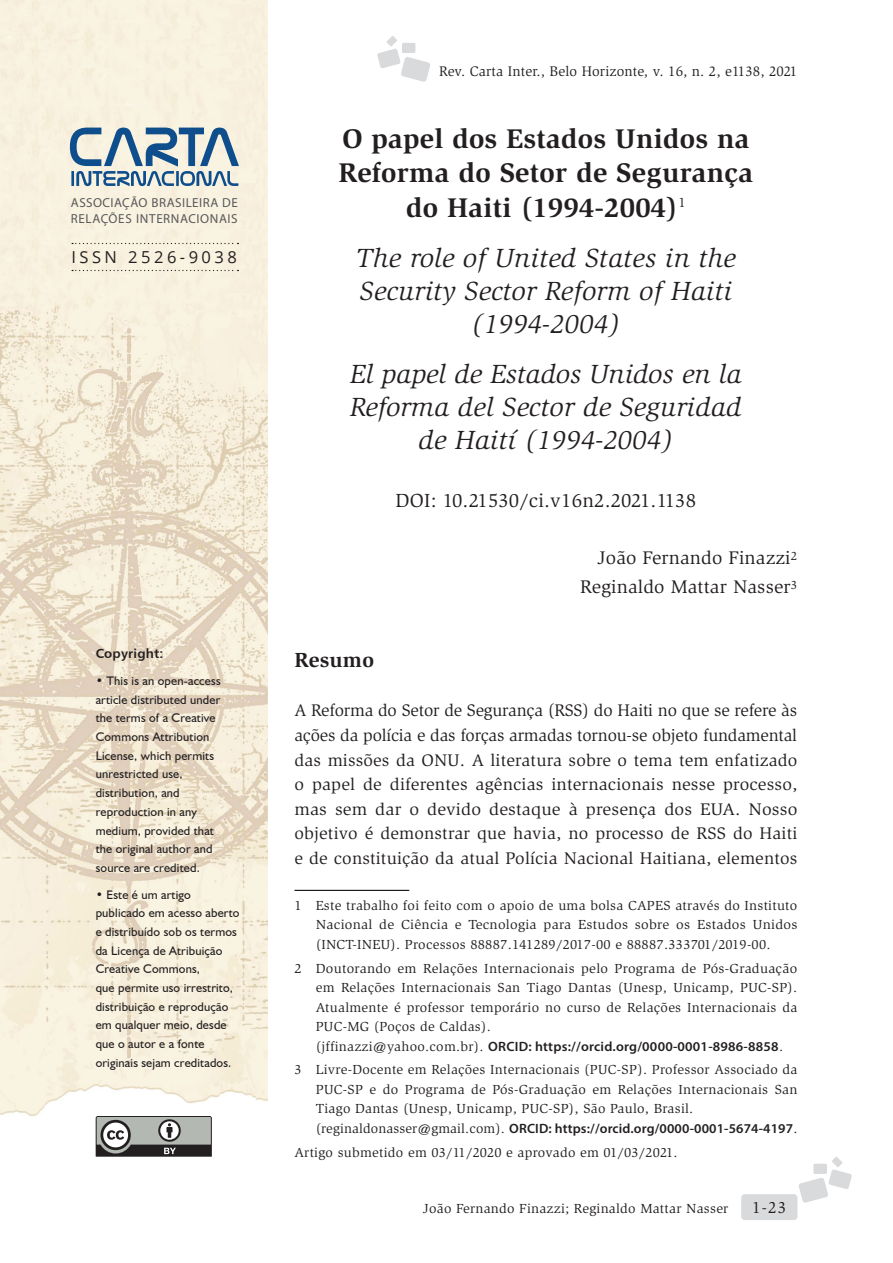
<style>
.page{position:relative;width:893px;height:1263px;background:#fff}
.page>*{position:absolute;margin:0;border:0;box-sizing:border-box;transform-origin:0 0}
._01_titulo{font:700 27.75px/34.5px "Slimbach Std";letter-spacing:.01em;color:#231f20;text-align:center}
._02_tit_ingles{font:italic 27px/33px "Slimbach Std";letter-spacing:.01em;color:#231f20;text-align:center}
._04_sub-sub{font:700 21px "Slimbach Std";letter-spacing:.01em;color:#231f20}
._08_Corpo_do_texto{font:19.5px "Slimbach Std";letter-spacing:.01em;color:#231f20}
._08_Corpo_do_texto-2{font:18.75px "Slimbach Std";letter-spacing:.01em;color:#231f20}
._05_resumos{font:17.25px/24.6px "Slimbach Std";letter-spacing:.01em;color:#231f20;text-align:justify}
.t1{font:16.5px "Open Sans";letter-spacing:.21em;color:#231f20}
.t2{font:16.5px "Slimbach Std";color:#231f20}
.t3{font:14.25px "Slimbach Std";letter-spacing:.01em;color:#231f20}
._06_rodape{font:13.5px/19.5px "Slimbach Std";letter-spacing:.02em;color:#231f20;text-align:justify}
._06_rodape-2{font:13.5px/19.5px "Slimbach Std";letter-spacing:.02em;color:#231f20;text-align:justify;scale:1.04 1}
._06_rodape-3{font:600 13.5px "Myriad Pro";letter-spacing:.01em;color:#231f20}
.t4{font:13.05px "Myriad Pro";letter-spacing:.04em;color:#57585a}
.t5{font:13.05px "Humanist 777 BT Bold B";letter-spacing:.015em;color:#231f20}
.t6{font:12.45px/18.8px "Humanist 521 BT";letter-spacing:.015em;color:#231f20}
.s1{font-family:"Slimbach Std";font-weight:400}
</style>
<div class="page">
<div style="left:741px;top:1194px;width:56px;height:26px;background:#d9dadc;border-radius:4px"></div>
<svg style="left:799px;top:1157px;width:53px;height:46px"></svg>
<svg style="left:377px;top:36px;width:53px;height:46px"></svg>
<img style="left:0;top:0;width:267px;height:1142px">
<hr style="left:294px;top:890px;width:115px;height:1px;background:#231f20">
<svg style="left:70px;top:128px;width:169px;height:58px"></svg>
<svg style="left:72px;top:243px;width:166px;height:1px"></svg>
<svg style="left:72px;top:270px;width:166px;height:1px"></svg>
<svg style="left:96px;top:1116px;width:116px;height:41px"></svg>
<p class="t4" style="left:71px;top:195px;width:169px">ASSOCIAÇÃO BRASILEIRA DE</p>
<p class="t4" style="left:71px;top:210px;width:168px">RELAÇÕES INTERNACIONAIS</p>
<p class="t1" style="left:71px;top:246px;width:167px">ISSN 2526-9038</p>
<p class="t5" style="left:96px;top:646px;width:69px">Copyright:</p>
<p class="t6" style="left:96px;top:671px;width:127px">• This is an open-access article distributed under the terms of a Creative<br>Commons Attribution<br>License, which permits unrestricted use, distribution, and reproduction in any medium, provided that the original author and source are credited.</p>
<p class="t6" style="left:96px;top:885px;width:145px">• Este é um artigo publicado em acesso aberto e distribuído sob os termos da Licença de Atribuição<br>Creative Commons,<br>que permite uso irrestrito, distribuição e reprodução em qualquer meio, desde que o autor e a fonte originais sejam creditados.</p>
<p class="t3" style="left:439px;top:63px;width:360px">Rev. Carta Inter., Belo Horizonte, v. 16, n. 2, e1138, 2021</p>
<p class="_01_titulo" style="left:339px;top:121px;width:416px">O papel dos Estados Unidos na<br>Reforma do Setor de Segurança do Haiti (1994-2004)<sup>1</sup></p>
<p class="_02_tit_ingles" style="left:356px;top:241px;width:381px">The role of United States in the<br>Security Sector Reform of Haiti (1994-2004)</p>
<p class="_02_tit_ingles" style="left:350px;top:357px;width:393px">El papel de Estados Unidos en la<br>Reforma del Sector de Seguridad de Haití (1994-2004)</p>
<p class="_08_Corpo_do_texto" style="left:396px;top:489px;width:302px">DOI: 10.21530/ci.v16n2.2021.1138</p>
<p class="_08_Corpo_do_texto-2" style="left:598px;top:547px;width:201px">João Fernando Finazzi<sup>2</sup></p>
<p class="_08_Corpo_do_texto-2" style="left:580px;top:576px;width:218px">Reginaldo Mattar Nasser<sup>3</sup></p>
<p class="_04_sub-sub" style="left:294px;top:648px;width:81px">Resumo</p>
<p class="_05_resumos" style="left:294px;top:698px;width:504px">A Reforma do Setor de Segurança (RSS) do Haiti no que se refere às ações da polícia e das forças armadas tornou-se objeto fundamental das missões da ONU. A literatura sobre o tema tem enfatizado o papel de diferentes agências internacionais nesse processo, mas sem dar o devido destaque à presença dos EUA. Nosso objetivo é demonstrar que havia, no processo de RSS do Haiti e de constituição da atual Polícia Nacional Haitiana, elementos</p>
<p class="_06_rodape" style="left:316px;top:896px;width:483px;text-indent:-21px">1 Este trabalho foi feito com o apoio de uma bolsa CAPES através do Instituto Nacional de Ciência e Tecnologia para Estudos sobre os Estados Unidos (INCT-INEU). Processos 88887.141289/2017-00 e 88887.333701/2019-00.</p>
<p class="_06_rodape-2" style="left:316px;top:958px;width:465px;text-indent:-21px">2 Doutorando em Relações Internacionais pelo Programa de Pós-Graduação em Relações Internacionais San Tiago Dantas (Unesp, Unicamp, PUC-SP).<br>Atualmente é professor temporário no curso de Relações Internacionais da PUC-MG (Poços de Caldas).</p>
<p class="_06_rodape-3" style="left:316px;top:1037px;width:469px"><span class="s1">(jffinazzi@yahoo.com.br).</span> ORCID: https://orcid.org/0000-0001-8986-8858<span class="s1">.</span></p>
<p class="_06_rodape" style="left:316px;top:1060px;width:483px;text-indent:-21px">3 Livre-Docente em Relações Internacionais (PUC-SP). Professor Associado da PUC-SP e do Programa de Pós-Graduação em Relações Internacionais San Tiago Dantas (Unesp, Unicamp, PUC-SP), São Paulo, Brasil.</p>
<p class="_06_rodape-3" style="left:316px;top:1120px;width:483px"><span class="s1">(reginaldonasser@gmail.com).</span> ORCID: https://orcid.org/0000-0001-5674-4197<span class="s1">.</span></p>
<p class="_06_rodape" style="left:294px;top:1142px;width:385px">Artigo submetido em 03/11/2020 e aprovado em 01/03/2021.</p>
<p class="_06_rodape" style="left:423px;top:1198px;width:307px">João Fernando Finazzi; Reginaldo Mattar Nasser</p>
<p class="t2" style="left:752px;top:1198px;width:36px">1-23</p>
</div>
